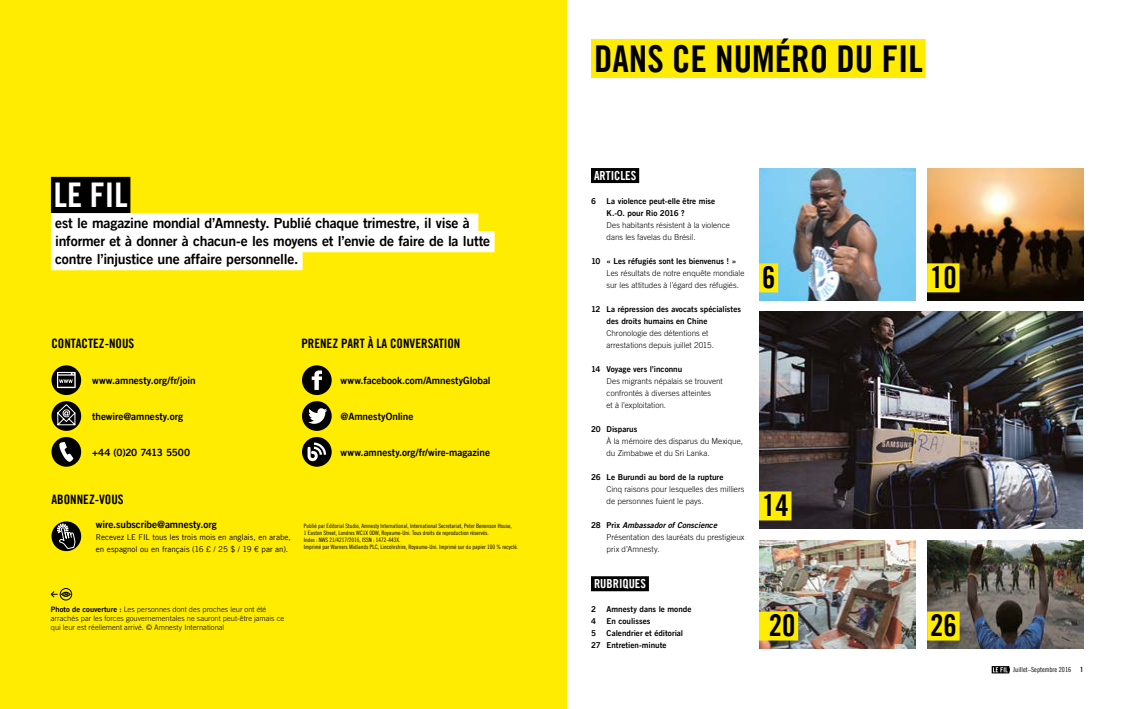
<style>
.page{position:relative;width:1134px;height:709px;background:#fff}
.page>*{position:absolute;margin:0;border:0;box-sizing:border-box;transform-origin:0 0}
.t1{font:37px "Amnesty Trade Gothic Bd Cn 20";color:#000}
.t2{font:34px "Amnesty Trade Gothic Bd Cn 20";color:#fff}
.t3{font:30px "Amnesty Trade Gothic Bd Cn 20";color:#000}
.t4{font:14px/18px "Amnesty Trade Gothic Bd 2";letter-spacing:-.015em;color:#000}
.t5{font:13px "Amnesty Trade Gothic Bd Cn 20";color:#000}
.t6{font:12.5px "Amnesty Trade Gothic Bd Cn 20";color:#fff}
.t7{font:10px "Amnesty Trade Gothic Bd 2";color:#000}
.t8{font:10px "Amnesty Trade Gothic Bd 2";letter-spacing:-.025em;color:#000}
.t9{font:300 8.1px/12px "Amnesty Trade Gothic";letter-spacing:.005em;color:#000}
.t10{font:8.1px/12px "Amnesty Trade Gothic Bd 2";color:#000}
.t11{font:8.1px "Amnesty Trade Gothic Bd 2 Obl";color:#000}
.t12{font:8px/12px "Amnesty Trade Gothic";color:#000}
.t13{font:300 7.5px/9px "Amnesty Trade Gothic";letter-spacing:.005em;color:#000}
.t14{font:7px "Amnesty Trade Gothic Cn 18";color:#000}
.t15{font:7px "Amnesty Trade Gothic Bd Cn 20";color:#000}
.t16{font:6px/7.2px "Amnesty Trade Gothic Cn 18";color:#000}
.s1{font-family:"Amnesty Trade Gothic Bd 2";font-weight:400}
.s2{font-family:"Amnesty Trade Gothic Bd 2"}
</style>
<div class="page">
<svg style="left:992px;top:666px;width:18px;height:7px"></svg>
<img style="left:759px;top:540px;width:156px;height:108px">
<img style="left:927px;top:168px;width:156px;height:132px">
<img style="left:927px;top:540px;width:156px;height:108px">
<img style="left:759px;top:312px;width:324px;height:216px">
<img style="left:759px;top:168px;width:156px;height:132px">
<div style="left:591px;top:576px;width:58px;height:15px;background:#000"></div>
<div style="left:591px;top:39px;width:335px;height:39px;background:#ffec00"></div>
<div style="left:759px;top:491px;width:32px;height:29px;background:#ffec00"></div>
<div style="left:927px;top:263px;width:32px;height:29px;background:#ffec00"></div>
<div style="left:927px;top:611px;width:32px;height:29px;background:#ffec00"></div>
<div style="left:759px;top:611px;width:39px;height:29px;background:#ffec00"></div>
<div style="left:759px;top:263px;width:19px;height:29px;background:#ffec00"></div>
<div style="left:591px;top:168px;width:48px;height:15px;background:#000"></div>
<div style="left:0;top:0;width:567px;height:709px;background:#ffec00"></div>
<div style="left:51px;top:213px;width:427px;height:21px;background:#fff"></div>
<div style="left:51px;top:231px;width:443px;height:21px;background:#fff"></div>
<div style="left:51px;top:249px;width:252px;height:21px;background:#fff"></div>
<div style="left:302px;top:365px;width:30px;height:30px;background:#000;border-radius:50%"></div>
<svg style="left:312px;top:370px;width:10px;height:20px"></svg>
<div style="left:302px;top:401px;width:30px;height:30px;background:#000;border-radius:50%"></div>
<svg style="left:308px;top:408px;width:19px;height:16px"></svg>
<div style="left:302px;top:437px;width:30px;height:29px;background:#000;border-radius:50%"></div>
<svg style="left:308px;top:442px;width:18px;height:19px"></svg>
<svg style="left:51px;top:521px;width:30px;height:30px"></svg>
<svg style="left:57px;top:524px;width:19px;height:26px"></svg>
<div style="left:51px;top:437px;width:30px;height:29px;background:#000;border-radius:50%"></div>
<svg style="left:59px;top:442px;width:14px;height:20px"></svg>
<svg style="left:51px;top:365px;width:30px;height:30px"></svg>
<svg style="left:57px;top:372px;width:19px;height:16px"></svg>
<svg style="left:51px;top:401px;width:30px;height:30px"></svg>
<svg style="left:56px;top:403px;width:20px;height:23px"></svg>
<div style="left:51px;top:177px;width:79px;height:36px;background:#000"></div>
<svg style="left:51px;top:591px;width:7px;height:7px"></svg>
<div style="left:61px;top:592px;width:10px;height:4px;border:1px solid #000;border-radius:50%"></div>
<div style="left:60px;top:588px;width:12px;height:12px;border:1px solid #000;border-radius:50%"></div>
<h2 class="t2" style="left:54px;top:174px;width:75px">LE FIL</h2>
<h3 class="t4" style="left:55px;top:214px;width:437px">est le magazine mondial d’Amnesty. Publié chaque trimestre, il vise à informer et à donner à chacun-e les moyens et l’envie de faire de la lutte contre l’injustice une affaire personnelle.</h3>
<h3 class="t5" style="left:51px;top:335px;width:84px">CONTACTEZ-NOUS</h3>
<h3 class="t5" style="left:301px;top:335px;width:161px">PRENEZ PART À LA CONVERSATION</h3>
<p class="t7" style="left:92px;top:374px;width:105px">www.amnesty.org/fr/join</p>
<p class="t7" style="left:92px;top:410px;width:92px">thewire@amnesty.org</p>
<p class="t8" style="left:92px;top:446px;width:99px">+44 (0)20 7413 5500</p>
<p class="t7" style="left:341px;top:374px;width:151px">www.facebook.com/AmnestyGlobal</p>
<p class="t7" style="left:341px;top:410px;width:74px">@AmnestyOnline</p>
<p class="t7" style="left:341px;top:446px;width:151px">www.amnesty.org/fr/wire-magazine</p>
<h3 class="t5" style="left:51px;top:491px;width:74px">ABONNEZ-VOUS</h3>
<p class="t7" style="left:96px;top:518px;width:122px">wire.subscribe@amnesty.org</p>
<p class="t12" style="left:96px;top:531px;width:197px">Recevez LE FIL tous les trois mois en anglais, en arabe, en espagnol ou en français (16 £ / 25 $ / 19 € par an).</p>
<p class="t16" style="left:304px;top:522px;width:216px">Publié par Editorial Studio, Amnesty International, International Secretariat, Peter Benenson House,<br>1 Easton Street, Londres WC1X 0DW, Royaume-Uni. Tous droits de reproduction réservés.<br>Index : NWS 21/4217/2016, ISSN : 1472-443X.<br>Imprimé par Warners Midlands PLC, Lincolnshire, Royaume-Uni. Imprimé sur du papier 100 % recyclé.</p>
<p class="t13" style="left:51px;top:605px;width:235px"><span class="s1">Photo de couverture :</span> Les personnes dont des proches leur ont été arrachés par les forces gouvernementales ne sauront peut-être jamais ce qui leur est réellement arrivé. © Amnesty International</p>
<h1 class="t1" style="left:594px;top:36px;width:330px">DANS CE NUMÉRO DU FIL</h1>
<h3 class="t6" style="left:594px;top:168px;width:44px">ARTICLES</h3>
<p class="t10" style="left:591px;top:195px;width:6px">6</p>
<p class="t10" style="left:607px;top:195px;width:110px">La violence peut-elle être mise<br>K.-O. pour Rio 2016 ?</p>
<p class="t9" style="left:607px;top:219px;width:125px">Des habitants résistent à la violence dans les favelas du Brésil.</p>
<p class="t10" style="left:591px;top:255px;width:147px">10 « Les réfugiés sont les bienvenus ! »</p>
<p class="t9" style="left:607px;top:267px;width:139px">Les résultats de notre enquête mondiale sur les attitudes à l’égard des réfugiés.</p>
<p class="t10" style="left:607px;top:303px;width:136px;text-indent:-16px">12 La répression des avocats spécialistes des droits humains en Chine</p>
<p class="t9" style="left:607px;top:327px;width:109px">Chronologie des détentions et arrestations depuis juillet 2015.</p>
<p class="t10" style="left:591px;top:363px;width:93px">14 Voyage vers l’inconnu</p>
<p class="t9" style="left:607px;top:375px;width:118px">Des migrants népalais se trouvent confrontés à diverses atteintes<br>et à l’exploitation.</p>
<p class="t10" style="left:591px;top:423px;width:48px">20 Disparus</p>
<p class="t9" style="left:607px;top:435px;width:138px">À la mémoire des disparus du Mexique, du Zimbabwe et du Sri Lanka.</p>
<p class="t10" style="left:591px;top:471px;width:134px">26 Le Burundi au bord de la rupture</p>
<p class="t9" style="left:607px;top:483px;width:139px">Cinq raisons pour lesquelles des milliers de personnes fuient le pays.</p>
<p class="t11" style="left:591px;top:520px;width:128px"><span class="s2">28 Prix</span> Ambassador of Conscience</p>
<p class="t9" style="left:607px;top:531px;width:139px">Présentation des lauréats du prestigieux prix d’Amnesty.</p>
<h3 class="t6" style="left:594px;top:576px;width:54px">RUBRIQUES</h3>
<h3 class="t3" style="left:762px;top:259px;width:15px">6</h3>
<h3 class="t3" style="left:762px;top:487px;width:28px">14</h3>
<h3 class="t3" style="left:930px;top:259px;width:28px">10</h3>
<p class="t10" style="left:591px;top:603px;width:6px">2</p>
<p class="t10" style="left:607px;top:603px;width:86px">Amnesty dans le monde</p>
<p class="t10" style="left:591px;top:615px;width:6px">4</p>
<p class="t10" style="left:607px;top:615px;width:45px">En coulisses</p>
<p class="t10" style="left:591px;top:627px;width:6px">5</p>
<p class="t10" style="left:591px;top:627px;width:94px;text-indent:16px">Calendrier et éditorial<br>27 Entretien-minute</p>
<h3 class="t3" style="left:769px;top:607px;width:28px">20</h3>
<h3 class="t3" style="left:930px;top:607px;width:28px">26</h3>
<p class="t14" style="left:1013px;top:665px;width:59px">Juillet–Septembre 2016</p>
<p class="t15" style="left:1080px;top:665px;width:5px">1</p>
</div>
